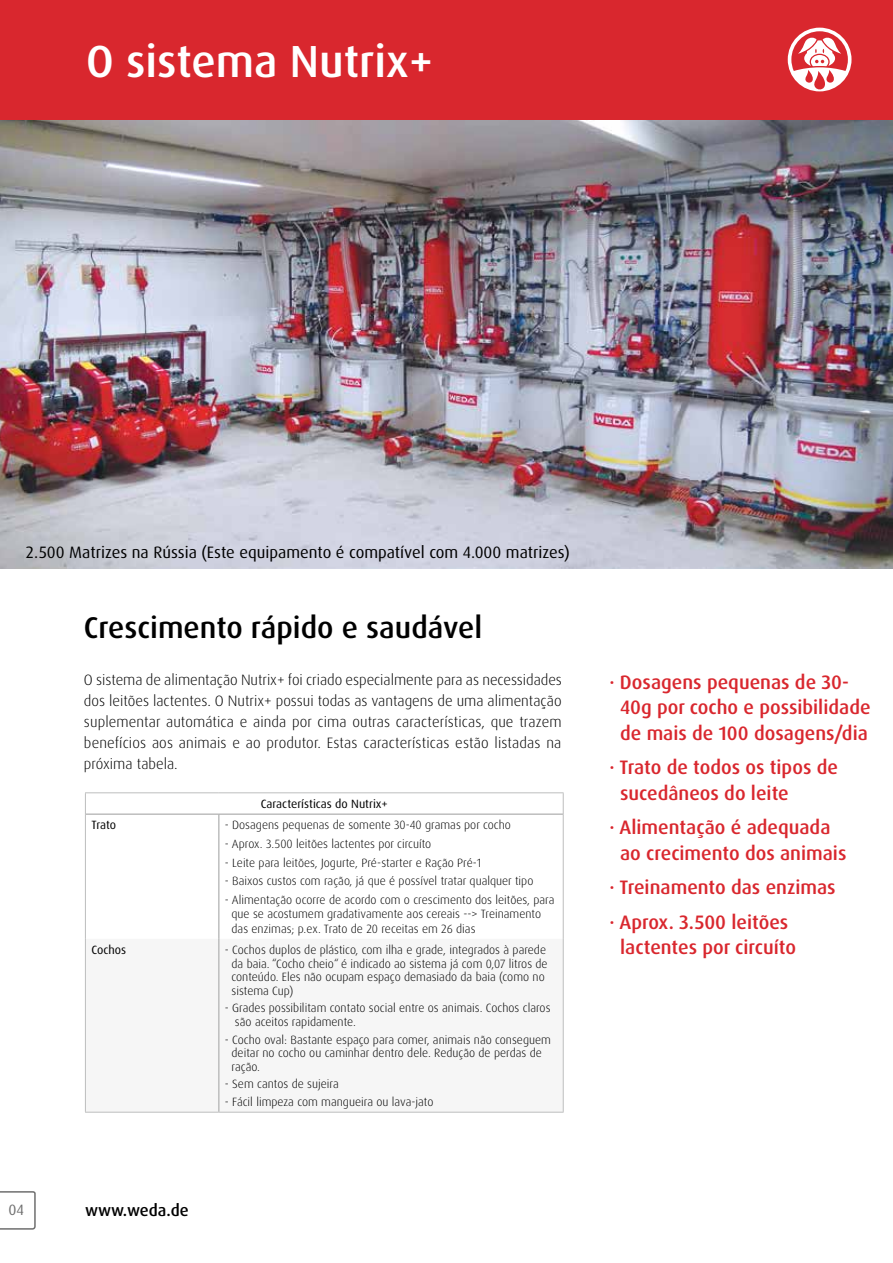
<style>
.page{position:relative;width:893px;height:1263px;background:#fff}
.page>*{position:absolute;margin:0;border:0;box-sizing:border-box;transform-origin:0 0}
.t1{font:500 45px "Dax OT";color:#fff}
.t2{font:500 30px "Dax OT";color:#000}
.t3{font:500 19.5px/25.5px "Dax OT";color:#d9272e}
.t4{font:16.5px "Dax OT";color:#000}
.t5{font:500 16.5px "Dax OT";color:#000}
.t6{font:300 15px/21px "Dax OT";letter-spacing:.01em;color:#000;text-align:justify}
.t7{font:15px "Dax OT";color:#6e6e6e}
.t8{font:300 12px/13.5px "Dax OT";color:#000}
.t9{font:12px "Dax OT";color:#000}
</style>
<div class="page">
<img style="left:0;top:119px;width:892px;height:449px">
<div style="left:0;top:0;width:893px;height:119px;background:#d9272e"></div>
<div style="left:788px;top:28px;width:63px;height:63px;background:#fff;border-radius:50%"></div>
<svg style="left:791px;top:31px;width:57px;height:59px"></svg>
<svg style="left:0;top:1191px;width:36px;height:39px"></svg>
<div style="left:86px;top:939px;width:477px;height:173px;background:#f6f6f6"></div>
<svg style="left:563px;top:793px;width:1px;height:21px"></svg>
<hr style="left:85px;top:814px;width:1px;height:125px;background:#bdbebe">
<hr style="left:563px;top:814px;width:1px;height:125px;background:#bdbebe">
<hr style="left:85px;top:939px;width:1px;height:173px;background:#bdbebe">
<hr style="left:563px;top:939px;width:1px;height:173px;background:#bdbebe">
<hr style="left:85px;top:1112px;width:134px;height:1px;background:#bdbebe">
<hr style="left:219px;top:1112px;width:345px;height:1px;background:#bdbebe">
<hr style="left:218px;top:814px;width:2px;height:125px;background:#bdbebe">
<hr style="left:218px;top:939px;width:2px;height:173px;background:#bdbebe">
<hr style="left:86px;top:814px;width:133px;height:1px;background:#9c9c9d">
<hr style="left:219px;top:814px;width:344px;height:1px;background:#9c9c9d">
<svg style="left:85px;top:793px;width:1px;height:21px"></svg>
<hr style="left:85px;top:792px;width:134px;height:1px;background:#bdbebe">
<hr style="left:219px;top:792px;width:345px;height:1px;background:#bdbebe">
<h1 class="t1" style="left:86px;top:33px;width:349px">O sistema Nutrix+</h1>
<h3 class="t4" style="left:26px;top:542px;width:545px">2.500 Matrizes na Rússia (Este equipamento é compatível com 4.000 matrizes)</h3>
<h2 class="t2" style="left:84px;top:609px;width:400px">Crescimento rápido e saudável</h2>
<p class="t6" style="left:84px;top:669px;width:479px">O sistema de alimentação Nutrix+ foi criado especialmente para as necessidades dos leitões lactentes. O Nutrix+ possui todas as vantagens de uma alimentação suplementar automática e ainda por cima outras características, que trazem benefícios aos animais e ao produtor. Estas características estão listadas na próxima tabela.</p>
<p class="t9" style="left:261px;top:796px;width:129px">Características do Nutrix+</p>
<p class="t7" style="left:9px;top:1200px;width:17px">04</p>
<p class="t9" style="left:91px;top:818px;width:26px">Trato</p>
<p class="t8" style="left:225px;top:819px;width:288px">- Dosagens pequenas de somente 30-40 gramas por cocho</p>
<p class="t8" style="left:225px;top:837px;width:208px">- Aprox. 3.500 leitões lactentes por circuíto</p>
<p class="t8" style="left:225px;top:856px;width:258px">- Leite para leitões, Jogurte, Pré-starter e Ração Pré-1</p>
<p class="t8" style="left:225px;top:874px;width:310px">- Baixos custos com ração, já que é possível tratar qualquer tipo</p>
<p class="t8" style="left:232px;top:893px;width:325px;line-height:14.4px;text-indent:-7px">- Alimentação ocorre de acordo com o crescimento dos leitões, para que se acostumem gradativamente aos cereais --&gt; Treinamento das enzimas; p.ex. Trato de 20 receitas em 26 dias</p>
<p class="t9" style="left:91px;top:942px;width:36px">Cochos</p>
<p class="t8" style="left:232px;top:943px;width:318px;text-indent:-7px">- Cochos duplos de plástico, com ilha e grade, integrados à parede da baia. “Cocho cheio“ é indicado ao sistema já com 0,07 litros de conteúdo. Eles não ocupam espaço demasiado da baia (como no sistema Cup)</p>
<p class="t8" style="left:235px;top:1001px;width:317px;text-indent:-10px">- Grades possibilitam contato social entre os animais. Cochos claros são aceitos rapidamente.</p>
<p class="t8" style="left:232px;top:1033px;width:321px;text-indent:-7px">- Cocho oval: Bastante espaço para comer, animais não conseguem deitar no cocho ou caminhar dentro dele. Redução de perdas de ração.</p>
<p class="t8" style="left:225px;top:1077px;width:115px">- Sem cantos de sujeira</p>
<p class="t8" style="left:225px;top:1095px;width:210px">- Fácil limpeza com mangueira ou lava-jato</p>
<h3 class="t5" style="left:85px;top:1200px;width:105px">www.weda.de</h3>
<h3 class="t3" style="left:620px;top:669px;width:252px;text-indent:-11px">· Dosagens pequenas de 30-<br>40g por cocho e possibilidade de mais de 100 dosagens/dia</h3>
<h3 class="t3" style="left:620px;top:755px;width:219px;text-indent:-11px">· Trato de todos os tipos de sucedâneos do leite</h3>
<h3 class="t3" style="left:620px;top:815px;width:228px;text-indent:-11px">· Alimentação é adequada ao crecimento dos animais</h3>
<h3 class="t3" style="left:609px;top:870px;width:228px;line-height:34.5px">· Treinamento das enzimas · Aprox. 3.500 leitões</h3>
<h3 class="t3" style="left:620px;top:935px;width:177px">lactentes por circuíto</h3>
</div>
